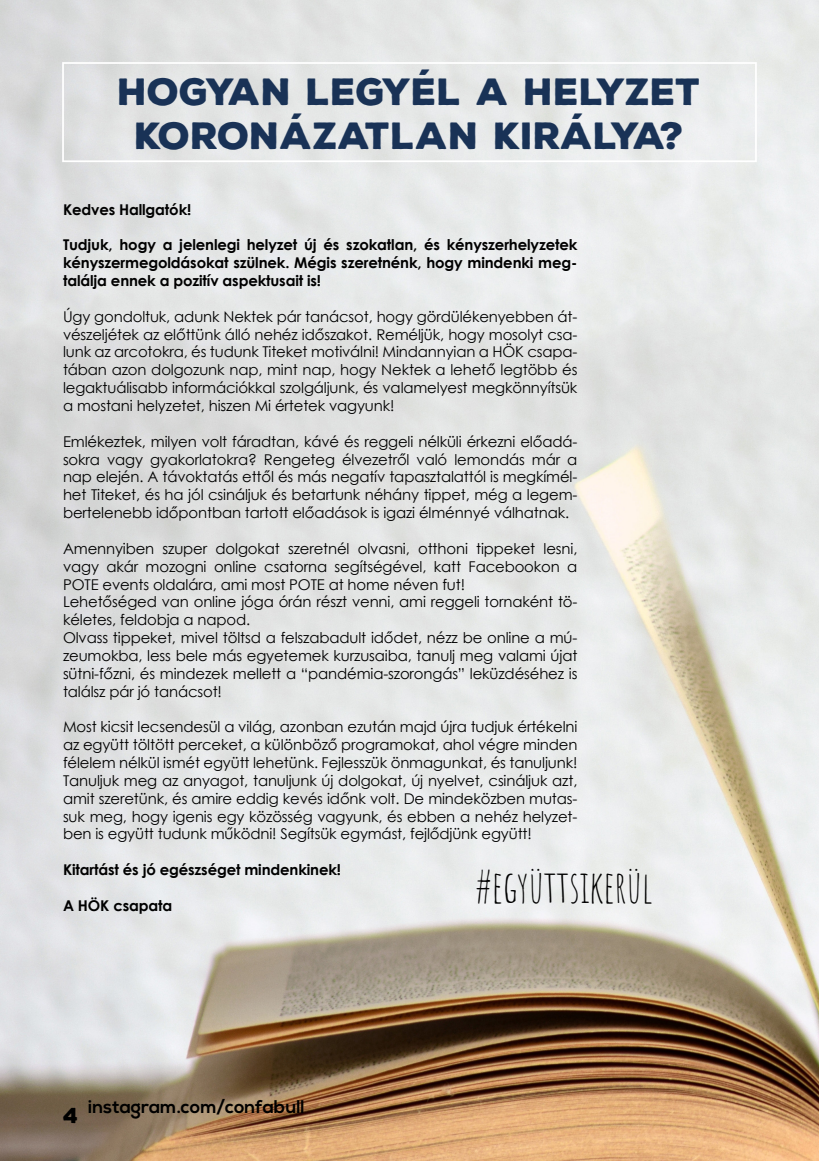
<style>
.page{position:relative;width:819px;height:1161px;background:#fff}
.page>*{position:absolute;margin:0;border:0;box-sizing:border-box;transform-origin:0 0}
.t1{font:43.75px "Amatic SC";letter-spacing:-.01em;color:#000}
.t2{font:900 36.75px/44.1px "Nexa Rust Sans";color:#193256;text-align:center}
.t3{font:700 18.38px "Nexa";color:#000}
.t4{font:14.88px/17.8px "Century Gothic";letter-spacing:-.01em;color:#000;text-align:justify}
.t5{font:700 14.88px/17.8px "Century Gothic";letter-spacing:-.01em;color:#000;text-align:justify}
.s1{font-family:"Nexa Rust Sans";font-weight:900;font-size:21px}
</style>
<div class="page">
<img style="left:0;top:0;width:819px;height:1161px">
<div style="left:62px;top:62px;width:694px;height:100px;border:2px solid #fff"></div>
<h2 class="t2" style="left:118px;top:70px;width:585px">HOGYAN LEGYÉL A HELYZET<br>KORONÁZATLAN KIRÁLYA?</h2>
<p class="t5" style="left:63px;top:200px;width:130px">Kedves Hallgatók!</p>
<p class="t5" style="left:63px;top:235px;width:516px">Tudjuk, hogy a jelenlegi helyzet új és szokatlan, és kényszerhelyzetek kényszermegoldásokat szülnek. Mégis szeretnénk, hogy mindenki meg&shy;találja ennek a pozitív aspektusait is!</p>
<p class="t4" style="left:63px;top:307px;width:516px">Úgy gondoltuk, adunk Nektek pár tanácsot, hogy gördülékenyebben át&shy;vészeljétek az előttünk álló nehéz időszakot. Reméljük, hogy mosolyt csa&shy;lunk az arcotokra, és tudunk Titeket motiválni! Mindannyian a HÖK csapa&shy;tában azon dolgozunk nap, mint nap, hogy Nektek a lehető legtöbb és legaktuálisabb információkkal szolgáljunk, és valamelyest megkönnyítsük a mostani helyzetet, hiszen Mi értetek vagyunk!</p>
<p class="t4" style="left:63px;top:432px;width:516px">Emlékeztek, milyen volt fáradtan, kávé és reggeli nélküli érkezni előadá&shy;sokra vagy gyakorlatokra? Rengeteg élvezetről való lemondás már a nap elején. A távoktatás ettől és más negatív tapasztalattól is megkímél&shy;het Titeket, és ha jól csináljuk és betartunk néhány tippet, még a legem&shy;bertelenebb időpontban tartott előadások is igazi élménnyé válhatnak.</p>
<p class="t4" style="left:63px;top:539px;width:516px;text-align:left">Amennyiben szuper dolgokat szeretnél olvasni, otthoni tippeket lesni, vagy akár mozogni online csatorna segítségével, katt Facebookon a POTE events oldalára, ami most POTE at home néven fut!<br>Lehetőséged van online jóga órán részt venni, ami reggeli tornaként tö&shy;kéletes, feldobja a napod.<br>Olvass tippeket, mivel töltsd a felszabadult idődet, nézz be online a mú&shy;zeumokba, less bele más egyetemek kurzusaiba, tanulj meg valami újat sütni-főzni, és mindezek mellett a “pandémia-szorongás” leküzdéséhez is találsz pár jó tanácsot!</p>
<p class="t4" style="left:63px;top:718px;width:516px">Most kicsit lecsendesül a világ, azonban ezután majd újra tudjuk értékelni az együtt töltött perceket, a különböző programokat, ahol végre minden félelem nélkül ismét együtt lehetünk. Fejlesszük önmagunkat, és tanuljunk!<br>Tanuljuk meg az anyagot, tanuljunk új dolgokat, új nyelvet, csináljuk azt, amit szeretünk, és amire eddig kevés időnk volt. De mindeközben mutas&shy;suk meg, hogy igenis egy közösség vagyunk, és ebben a nehéz helyzet&shy;ben is együtt tudunk működni! Segítsük egymást, fejlődjünk együtt!</p>
<p class="t5" style="left:63px;top:860px;width:279px">Kitartást és jó egészséget mindenkinek!</p>
<p class="t5" style="left:63px;top:896px;width:111px">A HÖK csapata</p>
<h1 class="t1" style="left:475px;top:855px;width:179px">#EGYÜTTSIKERÜL</h1>
<p class="t3" style="left:63px;top:1096px;width:243px"><span class="s1">4</span> instagram.com/confabull</p>
</div>
